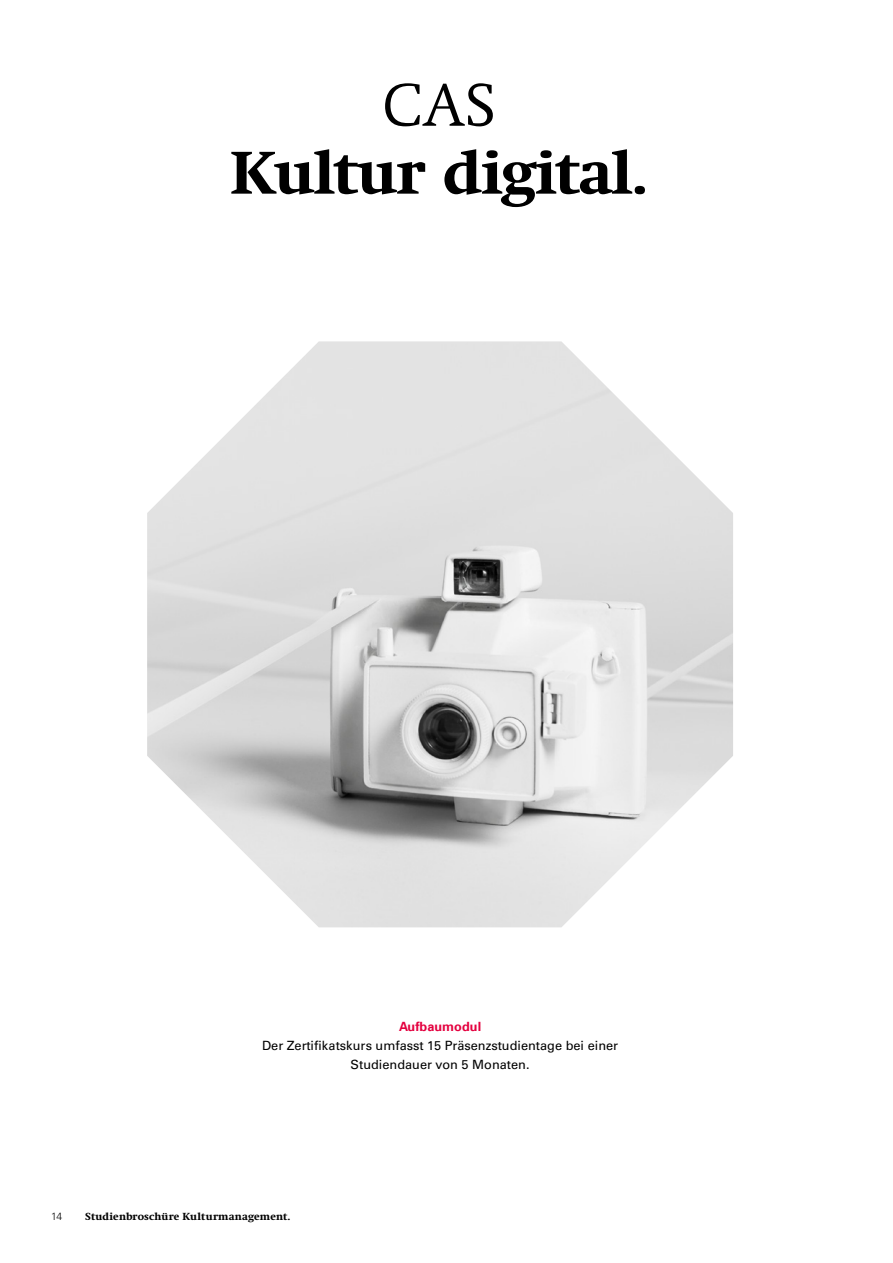
<style>
.page{position:relative;width:893px;height:1263px;background:#fff}
.page>*{position:absolute;margin:0;border:0;box-sizing:border-box;transform-origin:0 0}
.t1{font:700 61.5px "Swift Neue LT Pro";letter-spacing:-.02em;color:#000}
.t2{font:300 61.5px "Swift Neue LT Pro";color:#000}
.t3{font:12.75px/18.9px "Univers LT Std";color:#000;text-align:center}
.t4{font:700 12.75px "Univers LT";color:#e4003f}
.t5{font:700 10.5px "Swift Neue LT Pro";letter-spacing:.015em;color:#000}
.t6{font:300 10.5px "Univers LT Std";color:#000}
</style>
<div class="page">
<img style="left:147px;top:341px;width:586px;height:586px">
<h1 class="t2" style="left:383px;top:69px;width:115px">CAS</h1>
<h1 class="t1" style="left:230px;top:137px;width:420px">Kultur digital.</h1>
<p class="t4" style="left:399px;top:1019px;width:84px">Aufbaumodul</p>
<p class="t3" style="left:262px;top:1036px;width:358px">Der Zertifikatskurs umfasst 15 Präsenzstudientage bei einer<br>Studiendauer von 5 Monaten.</p>
<p class="t6" style="left:51px;top:1210px;width:13px">14</p>
<p class="t5" style="left:85px;top:1211px;width:207px">Studienbroschüre Kulturmanagement.</p>
</div>
